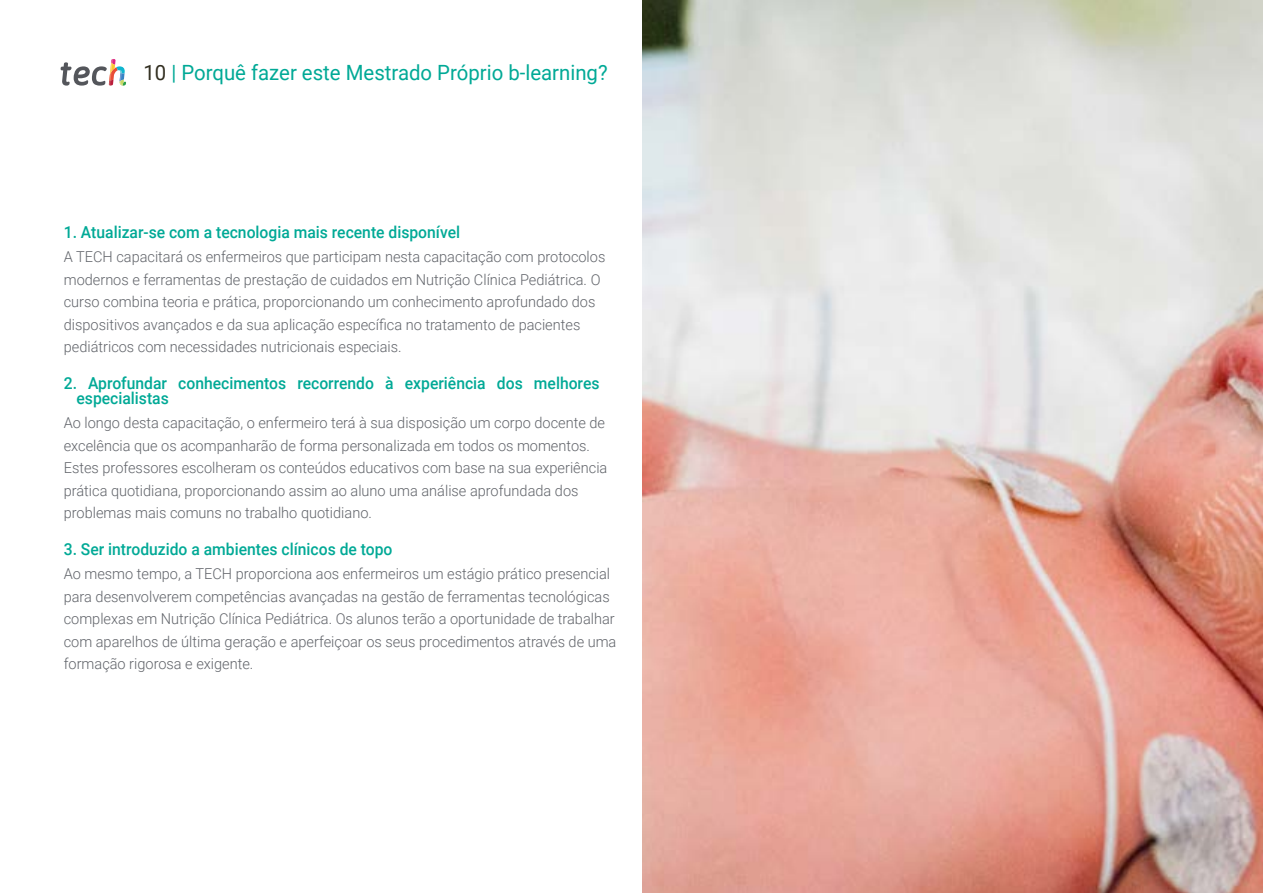
<style>
.page{position:relative;width:1263px;height:893px;background:#fff}
.page>*{position:absolute;margin:0;border:0;box-sizing:border-box;transform-origin:0 0}
.t1{font:21px "Roboto";color:#00a996}
.t2{font:500 16.5px/15px "Roboto";color:#00a996;scale:.95 1}
.t3{font:300 15px/22.5px "Roboto";color:#61646a}
.s1{color:#312e20}
</style>
<div class="page">
<svg style="left:61px;top:59px;width:65px;height:27px"></svg>
<img style="left:642px;top:0;width:621px;height:893px">
<h1 class="t1" style="left:144px;top:57px;width:466px"><span class="s1">10</span> | Porquê fazer este Mestrado Próprio b-learning?</h1>
<p class="t2" style="left:64px;top:224px;width:419px">1. Atualizar-se com a tecnologia mais recente disponível</p>
<p class="t3" style="left:64px;top:245px;width:543px">A TECH capacitará os enfermeiros que participam nesta capacitação com protocolos modernos e ferramentas de prestação de cuidados em Nutrição Clínica Pediátrica. O curso combina teoria e prática, proporcionando um conhecimento aprofundado dos dispositivos avançados e da sua aplicação específica no tratamento de pacientes pediátricos com necessidades nutricionais especiais.</p>
<p class="t2" style="left:77px;top:375px;width:552px;text-indent:-13px">2. Aprofundar conhecimentos recorrendo à experiência dos melhores especialistas</p>
<p class="t3" style="left:64px;top:411px;width:545px">Ao longo desta capacitação, o enfermeiro terá à sua disposição um corpo docente de excelência que os acompanharão de forma personalizada em todos os momentos.<br>Estes professores escolheram os conteúdos educativos com base na sua experiência prática quotidiana, proporcionando assim ao aluno uma análise aprofundada dos problemas mais comuns no trabalho quotidiano.</p>
<p class="t2" style="left:64px;top:541px;width:347px">3. Ser introduzido a ambientes clínicos de topo</p>
<p class="t3" style="left:64px;top:562px;width:554px">Ao mesmo tempo, a TECH proporciona aos enfermeiros um estágio prático presencial para desenvolverem competências avançadas na gestão de ferramentas tecnológicas complexas em Nutrição Clínica Pediátrica. Os alunos terão a oportunidade de trabalhar com aparelhos de última geração e aperfeiçoar os seus procedimentos através de uma formação rigorosa e exigente.</p>
</div>
